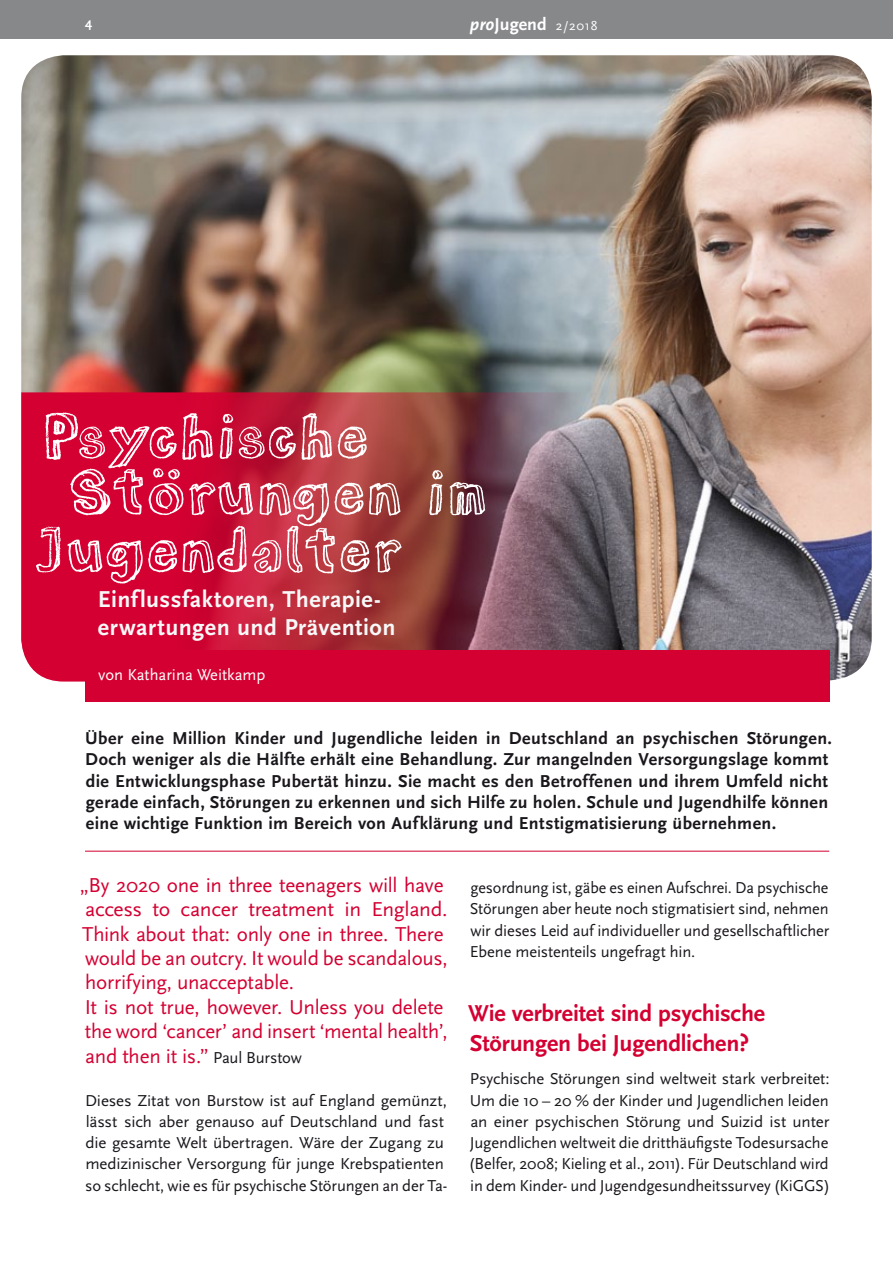
<style>
.page{position:relative;width:893px;height:1263px;background:#fff}
.page>*{position:absolute;margin:0;border:0;box-sizing:border-box;transform-origin:0 0}
.t1{font:61.5px/113.6px "CA Scribb";letter-spacing:.01em;color:#fff}
.t2{font:700 24px/30.3px "Scala Sans";letter-spacing:-.01em;color:#d40032}
.t3{font:700 24px/28.8px "Scala Sans";letter-spacing:.02em;color:#f8f8f8}
.t4{font:21px/24.5px "Scala Sans";letter-spacing:-.015em;color:#d40032}
.t5{font:700 18px/21.3px "Scala Sans";letter-spacing:.02em;color:#1a171c}
.t6{font:700 18px "Scala Sans";color:#fff}
.t7{font:16.5px/21.3px "Scala Sans";letter-spacing:-.01em;color:#1a171c;text-align:justify}
.t8{font:16.5px "Scala Sans";color:#fff}
.t9{font:700 13.5px "Scala Sans";color:#fff}
.s1{font-style:italic}
.s2{font-family:"Scala Sans Caps";font-weight:400;font-size:13.5px}
.s3{font-size:16.5px;color:#1a171c}
</style>
<div class="page">
<div style="left:0;top:0;width:893px;height:38px;background:#87888a"></div>
<img style="left:21px;top:55px;width:851px;height:625px">
<svg style="left:21px;top:392px;width:583px;height:289px;background:#ac2b42"></svg>
<hr style="left:85px;top:850px;width:744px;height:2px;background:#d40032">
<div style="left:85px;top:651px;width:744px;height:51px;background:#d40032"></div>
<svg style="left:153px;top:468px;width:27px;height:12px"></svg>
<p class="t9" style="left:85px;top:16px;width:9px">4</p>
<p class="t6" style="left:470px;top:15px;width:129px"><span class="s1">pro</span>Jugend <span class="s2">2/2018</span></p>
<h1 class="t1" style="left:34px;top:381px;width:371px">Psychische<br>Jugendalter</h1>
<h1 class="t1" style="left:68px;top:437px;width:421px">Storungen im</h1>
<h2 class="t3" style="left:98px;top:585px;width:299px">Einflussfaktoren, Therapie&shy;erwartungen und Prävention</h2>
<p class="t8" style="left:98px;top:665px;width:169px">von Katharina Weitkamp</p>
<p class="t5" style="left:85px;top:728px;width:748px">Über eine Million Kinder und Jugendliche leiden in Deutschland an psychischen Störungen.<br>Doch weniger als die Hälfte erhält eine Behandlung. Zur mangelnden Versorgungslage kommt die Entwicklungsphase Pubertät hinzu. Sie macht es den Betroffenen und ihrem Umfeld nicht gerade einfach, Störungen zu erkennen und sich Hilfe zu holen. Schule und Jugendhilfe können eine wichtige Funktion im Bereich von Aufklärung und Entstigmatisierung übernehmen.</p>
<p class="t4" style="left:80px;top:873px;width:369px">„By 2020 one in three teenagers will have access to cancer treatment in England.<br>Think about that: only one in three. There would be an outcry. It would be scandalous, horrifying, unacceptable.<br>It is not true, however. Unless you delete the word ‘cancer’ and insert ‘mental health’, and then it is.” <span class="s3">Paul Burstow</span></p>
<p class="t7" style="left:85px;top:1090px;width:364px;text-align:left">Dieses Zitat von Burstow ist auf England gemünzt, lässt sich aber genauso auf Deutschland und fast die gesamte Welt übertragen. Wäre der Zugang zu medizinischer Versorgung für junge Krebspatienten so schlecht, wie es für psychische Störungen an der Ta-</p>
<p class="t7" style="left:470px;top:877px;width:361px">gesordnung ist, gäbe es einen Aufschrei. Da psychische Störungen aber heute noch stigmatisiert sind, nehmen wir dieses Leid auf individueller und gesellschaftlicher Ebene meistenteils ungefragt hin.</p>
<h2 class="t2" style="left:468px;top:998px;width:298px">Wie verbreitet sind psychische<br>Störungen bei Jugendlichen?</h2>
<p class="t7" style="left:469px;top:1069px;width:363px">Psychische Störungen sind weltweit stark verbreitet:<br>Um die 10 – 20 % der Kinder und Jugendlichen leiden an einer psychischen Störung und Suizid ist unter Jugendlichen weltweit die dritthäufigste Todesursache (Belfer, 2008; Kieling et al., 2011). Für Deutschland wird in dem Kinder- und Jugendgesundheitssurvey (KiGGS)</p>
</div>
